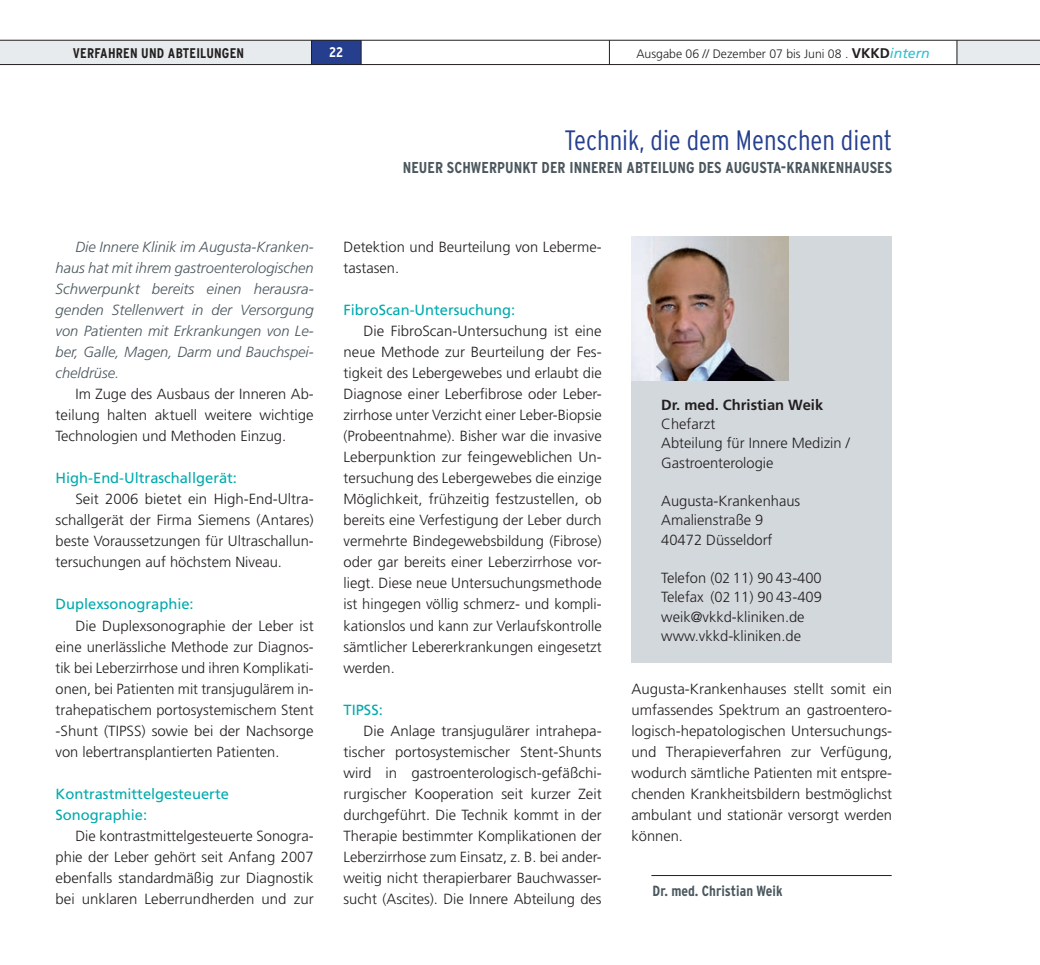
<style>
.page{position:relative;width:1040px;height:965px;background:#fff}
.page>*{position:absolute;margin:0;border:0;box-sizing:border-box;transform-origin:0 0}
.t1{font:300 condensed 28px "Interstate";color:#253f8e}
.t2{font:700 condensed 15.75px "Interstate";letter-spacing:.005em;color:#4b575e}
.t3{font:300 14.7px/21px "Frutiger";color:#231f20;text-align:justify}
.t4{font:italic 300 14.7px/21px "Frutiger";color:#4b575e;text-align:justify}
.t5{font:14.7px/21px "Frutiger";color:#00aaad}
.t6{font:700 14.7px "Frutiger";color:#231f20}
.t7{font:700 condensed 14.7px "Interstate";color:#4b575e}
.t8{font:700 condensed 14px "Interstate";letter-spacing:.015em;color:#231f20}
.t9{font:700 condensed 14px "Interstate";color:#fff}
.t10{font:300 12.25px "Frutiger";color:#231f20}
.s1{font-weight:700;font-size:14px}
.s2{font-weight:400;font-style:italic;font-size:14px;color:#2ebfd1}
.s3{font-size:14px}
</style>
<div class="page">
<div style="left:956px;top:40px;width:83px;height:24px;background:#e8ebed"></div>
<div style="left:0;top:40px;width:311px;height:24px;background:#e8ebed"></div>
<div style="left:311px;top:40px;width:50px;height:24px;background:#253f8e"></div>
<hr style="left:0;top:40px;width:1039px;height:1px;background:#231f20">
<hr style="left:0;top:64px;width:1039px;height:1px;background:#231f20">
<svg style="left:311px;top:41px;width:1px;height:23px"></svg>
<svg style="left:361px;top:40px;width:1px;height:24px"></svg>
<svg style="left:609px;top:40px;width:1px;height:24px"></svg>
<svg style="left:956px;top:40px;width:1px;height:24px"></svg>
<div style="left:631px;top:237px;width:260px;height:426px;background:#d3d8dc"></div>
<img style="left:631px;top:237px;width:157px;height:144px">
<hr style="left:651px;top:875px;width:240px;height:1px;background:#231f20">
<p class="t8" style="left:73px;top:45px;width:173px">VERFAHREN UND ABTEILUNGEN</p>
<p class="t9" style="left:329px;top:45px;width:16px">22</p>
<p class="t10" style="left:636px;top:46px;width:294px">Ausgabe 06 // Dezember 07 bis Juni 08 . <span class="s1">VKKD</span><span class="s2">intern</span></p>
<p class="t4" style="left:56px;top:237px;width:259px;text-indent:20px">Die Innere Klinik im Augusta-Kranken&shy;haus hat mit ihrem gastroenterologischen Schwerpunkt bereits einen herausra&shy;genden Stellenwert in der Versorgung von Patienten mit Erkrankungen von Le&shy;ber, Galle, Magen, Darm und Bauchspei&shy;cheldrüse.</p>
<p class="t3" style="left:56px;top:384px;width:259px;text-indent:20px">Im Zuge des Ausbaus der Inneren Ab&shy;teilung halten aktuell weitere wichtige Technologien und Methoden Einzug.</p>
<p class="t5" style="left:56px;top:468px;width:183px">High-End-Ultraschallgerät:</p>
<p class="t3" style="left:56px;top:489px;width:259px;text-indent:20px">Seit 2006 bietet ein High-End-Ultra&shy;schallgerät der Firma Siemens (Antares) beste Voraussetzungen für Ultraschallun&shy;tersuchungen auf höchstem Niveau.</p>
<p class="t5" style="left:56px;top:594px;width:140px">Duplexsonographie:</p>
<p class="t3" style="left:56px;top:615px;width:259px;text-indent:20px">Die Duplexsonographie der Leber ist eine unerlässliche Methode zur Diagnos&shy;tik bei Leberzirrhose und ihren Komplikati&shy;onen, bei Patienten mit transjugulärem in&shy;trahepatischem portosystemischem Stent -Shunt (TIPSS) sowie bei der Nachsorge von lebertransplantierten Patienten.</p>
<p class="t5" style="left:56px;top:783px;width:175px">Kontrastmittelgesteuerte<br>Sonographie:</p>
<p class="t3" style="left:56px;top:825px;width:259px;text-indent:20px">Die kontrastmittelgesteuerte Sonogra&shy;phie der Leber gehört seit Anfang 2007 ebenfalls standardmäßig zur Diagnostik bei unklaren Leberrundherden und zur</p>
<h1 class="t1" style="left:564px;top:124px;width:329px">Technik, die dem Menschen dient</h1>
<p class="t2" style="left:402px;top:158px;width:490px">NEUER SCHWERPUNKT DER I NNEREN ABTEILUNG DESAUGUSTA-KRANKENHAUSES</p>
<p class="t3" style="left:343px;top:237px;width:259px">Detektion und Beurteilung von Leberme&shy;tastasen.</p>
<p class="t5" style="left:343px;top:300px;width:173px">FibroScan-Untersuchung:</p>
<p class="t3" style="left:343px;top:321px;width:259px;text-indent:20px">Die FibroScan-Untersuchung ist eine neue Methode zur Beurteilung der Fes&shy;tigkeit des Lebergewebes und erlaubt die Diagnose einer Leberfibrose oder Leber&shy;zirrhose unter Verzicht einer Leber-Biopsie (Probeentnahme). Bisher war die invasive Leberpunktion zur feingeweblichen Un&shy;tersuchung des Lebergewebes die einzige Möglichkeit, frühzeitig festzustellen, ob bereits eine Verfestigung der Leber durch vermehrte Bindegewebsbildung (Fibrose) oder gar bereits einer Leberzirrhose vor&shy;liegt. Diese neue Untersuchungsmethode ist hingegen völlig schmerz- und kompli&shy;kationslos und kann zur Verlaufskontrolle sämtlicher Lebererkrankungen eingesetzt werden.</p>
<p class="t5" style="left:343px;top:699px;width:41px">TIPSS:</p>
<p class="t3" style="left:343px;top:720px;width:259px;text-indent:20px">Die Anlage transjugulärer intrahepa&shy;tischer portosystemischer Stent-Shunts wird in gastroenterologisch-gefäßchi&shy;rurgischer Kooperation seit kurzer Zeit durchgeführt. Die Technik kommt in der Therapie bestimmter Komplikationen der Leberzirrhose zum Einsatz, z. B. bei ander&shy;weitig nicht therapierbarer Bauchwasser&shy;sucht (Ascites). Die Innere Abteilung des</p>
<p class="t6" style="left:661px;top:396px;width:163px">Dr. med. Christian Weik</p>
<p class="t3" style="left:661px;top:414px;width:190px;line-height:19.2px;text-align:left">Chefarzt<br>Abteilung für Innere Medizin /<br>Gastroenterologie</p>
<p class="t3" style="left:661px;top:491px;width:140px;line-height:19.2px;text-align:left">Augusta-Krankenhaus<br>Amalienstraße 9<br>40472 Düsseldorf</p>
<p class="t3" style="left:661px;top:568px;width:162px;line-height:19.2px;text-align:left">Telefon (0<span class="s3">2</span> 11) 9<span class="s3">0</span> 43-400<br>Telefax (0<span class="s3">2</span> 11) 9<span class="s3">0</span> 43-409 weik@vkkd-kliniken.de www.vkkd-kliniken.de</p>
<p class="t3" style="left:631px;top:678px;width:262px">Augusta-Krankenhauses stellt somit ein umfassendes Spektrum an gastroentero&shy;logisch-hepatologischen Untersuchungs&shy;und Therapieverfahren zur Verfügung, wodurch sämtliche Patienten mit entspre&shy;chenden Krankheitsbildern bestmöglichst ambulant und stationär versorgt werden können.</p>
<p class="t7" style="left:652px;top:882px;width:131px">DR. MED. CHRISTIAN WEIK</p>
</div>
